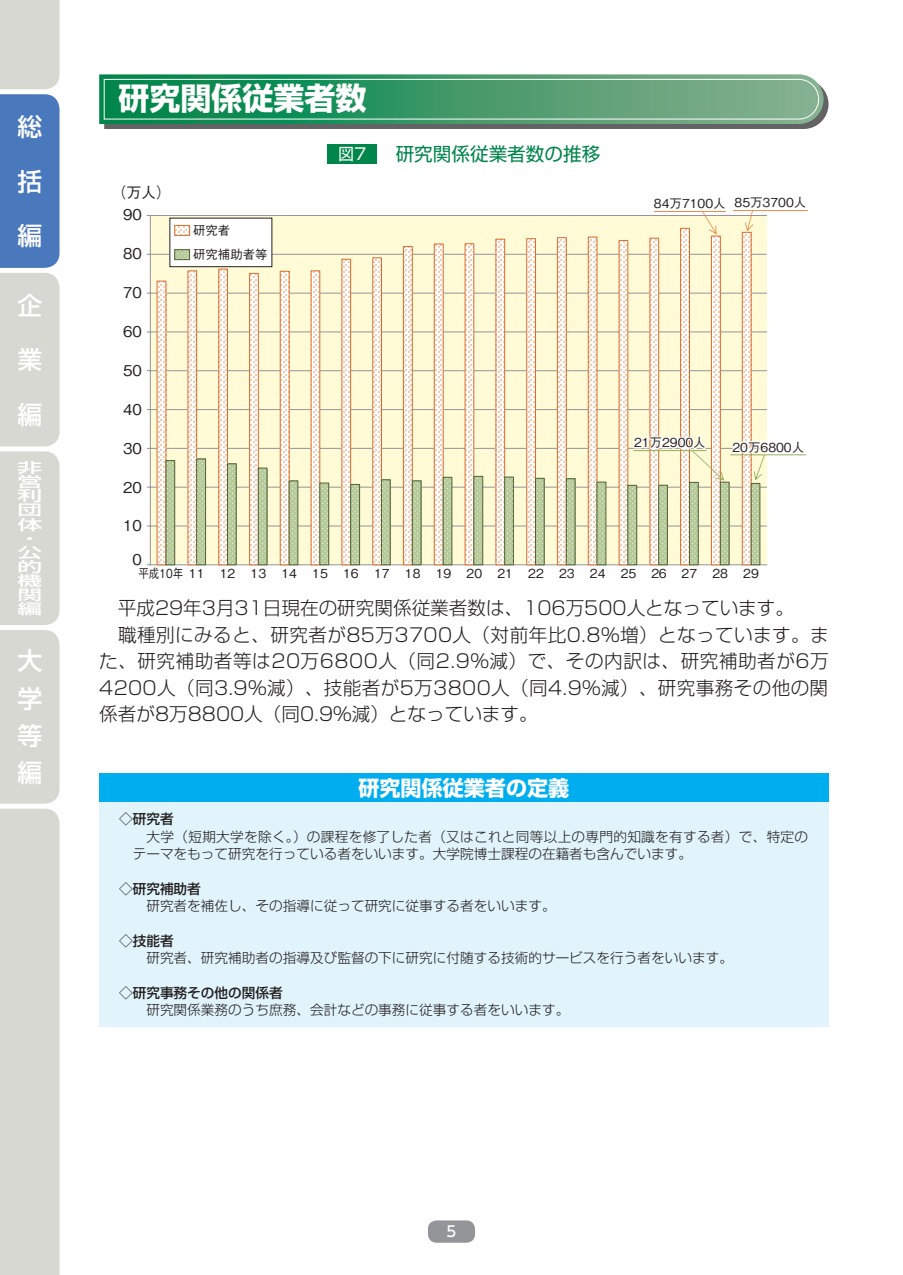
<style>
.page{position:relative;width:903px;height:1275px;background:#fff}
.page>*{position:absolute;margin:0;border:0;box-sizing:border-box;transform-origin:0 0}
.t1{font:700 30.97px "Shin Go Pro";color:#fff}
.t2{font:500 24.85px "Shin Go Pro";color:#fff}
.t3{font:700 21px "Shin Go Pro";color:#fff}
.t4{font:300 18.55px/26.6px "Shin Go Pro";letter-spacing:.02em;color:#231f20}
.t5{font:18.55px "Shin Go Pro";color:#00854a}
.t6{font:500 14.88px "Gothic BBB Pro";color:#231f20}
.t7{font:500 14.88px "UD Shin Go Pro";color:#fff}
.t8{font:500 14.17px "Shin Go Pro";color:#fff;scale:1.75 1}
.t9{font:300 13.65px/17.3px "Shin Go Pro";color:#231f20}
.t10{font:500 13.65px "Shin Go Pro";color:#231f20}
.t11{font:500 12.42px "Gothic BBB Pro";color:#231f20;scale:.85 1}
.t12{font:500 12.42px/23.8px "Gothic BBB Pro";color:#231f20}
.s1{font-size:16.1px;color:#fff}
</style>
<div class="page">
<div style="left:428px;top:1220px;width:47px;height:23px;background:#939598;border-radius:9px"></div>
<div style="left:150px;top:215px;width:617px;height:350px;background:#fffbd6"></div>
<hr style="left:150px;top:526px;width:617px;height:1px;background:#939598">
<hr style="left:150px;top:487px;width:617px;height:1px;background:#939598">
<hr style="left:150px;top:448px;width:617px;height:1px;background:#939598">
<hr style="left:150px;top:409px;width:617px;height:1px;background:#939598">
<hr style="left:150px;top:370px;width:617px;height:1px;background:#939598">
<hr style="left:150px;top:332px;width:617px;height:1px;background:#939598">
<hr style="left:150px;top:293px;width:617px;height:1px;background:#939598">
<hr style="left:150px;top:254px;width:617px;height:1px;background:#939598">
<hr style="left:150px;top:215px;width:617px;height:1px;background:#939598">
<hr style="left:150px;top:215px;width:1px;height:350px;background:#939598">
<hr style="left:150px;top:564px;width:617px;height:1px;background:#939598">
<div style="left:170px;top:218px;width:102px;height:49px;background:#fff"></div>
<div style="left:170px;top:218px;width:102px;height:49px;border:1px solid #231f20"></div>
<svg style="left:174px;top:225px;width:16px;height:11px"></svg>
<svg style="left:174px;top:249px;width:16px;height:11px"></svg>
<svg style="left:99px;top:74px;width:729px;height:55px;background:#4c9971"></svg>
<div style="left:327px;top:144px;width:50px;height:20px;background:#00854a"></div>
<div style="left:99px;top:773px;width:729px;height:29px;background:#00aeef"></div>
<div style="left:99px;top:802px;width:729px;height:225px;background:#e1f4fc"></div>
<svg style="left:157px;top:281px;width:9px;height:284px;background:#f5dbcb"></svg>
<svg style="left:166px;top:460px;width:9px;height:105px"></svg>
<svg style="left:188px;top:271px;width:9px;height:294px;background:#f8ddcd"></svg>
<svg style="left:196px;top:459px;width:10px;height:106px"></svg>
<svg style="left:218px;top:269px;width:10px;height:296px;background:#f6d5c1"></svg>
<svg style="left:227px;top:463px;width:10px;height:102px"></svg>
<svg style="left:249px;top:273px;width:10px;height:292px;background:#f5d5c2"></svg>
<svg style="left:258px;top:468px;width:9px;height:97px"></svg>
<svg style="left:280px;top:271px;width:9px;height:294px;background:#f6ddce"></svg>
<svg style="left:289px;top:481px;width:9px;height:84px"></svg>
<svg style="left:311px;top:270px;width:9px;height:295px;background:#f8dece"></svg>
<svg style="left:319px;top:483px;width:10px;height:82px"></svg>
<svg style="left:341px;top:259px;width:10px;height:306px;background:#f6d7c4"></svg>
<svg style="left:350px;top:484px;width:10px;height:81px"></svg>
<svg style="left:372px;top:257px;width:10px;height:308px;background:#f6d5c1"></svg>
<svg style="left:381px;top:479px;width:10px;height:86px"></svg>
<svg style="left:403px;top:246px;width:10px;height:319px;background:#f5d5c1"></svg>
<svg style="left:412px;top:480px;width:9px;height:85px"></svg>
<svg style="left:434px;top:244px;width:9px;height:321px;background:#f6ddcc"></svg>
<svg style="left:443px;top:477px;width:9px;height:88px"></svg>
<svg style="left:465px;top:243px;width:9px;height:322px;background:#f8dece"></svg>
<svg style="left:475px;top:478px;width:6px;height:85px"></svg>
<div style="left:473px;top:476px;width:10px;height:89px;border:1px solid #526033"></div>
<svg style="left:495px;top:239px;width:10px;height:326px;background:#f6d8c6"></svg>
<svg style="left:504px;top:477px;width:10px;height:88px"></svg>
<svg style="left:526px;top:238px;width:10px;height:327px;background:#f6d6c3"></svg>
<svg style="left:535px;top:478px;width:10px;height:87px"></svg>
<svg style="left:557px;top:237px;width:10px;height:328px;background:#f5d5c1"></svg>
<svg style="left:566px;top:478px;width:9px;height:87px"></svg>
<svg style="left:588px;top:237px;width:9px;height:328px;background:#f4d9c7"></svg>
<svg style="left:597px;top:482px;width:9px;height:83px"></svg>
<svg style="left:619px;top:240px;width:9px;height:325px;background:#f8dccb"></svg>
<svg style="left:627px;top:485px;width:10px;height:80px"></svg>
<svg style="left:649px;top:238px;width:10px;height:327px;background:#f6d8c6"></svg>
<svg style="left:658px;top:485px;width:10px;height:80px"></svg>
<svg style="left:680px;top:228px;width:10px;height:337px;background:#f6d7c4"></svg>
<svg style="left:689px;top:482px;width:9px;height:83px"></svg>
<svg style="left:742px;top:232px;width:9px;height:333px;background:#f6dccb"></svg>
<svg style="left:751px;top:483px;width:9px;height:82px"></svg>
<svg style="left:711px;top:236px;width:10px;height:329px;background:#f5d7c4"></svg>
<svg style="left:720px;top:482px;width:9px;height:83px"></svg>
<hr style="left:733px;top:210px;width:74px;height:1px;background:#ee8b4e">
<hr style="left:654px;top:211px;width:71px;height:1px;background:#ee8b4e">
<svg style="left:702px;top:212px;width:14px;height:22px"></svg>
<svg style="left:730px;top:438px;width:77px;height:42px"></svg>
<svg style="left:631px;top:433px;width:93px;height:47px"></svg>
<svg style="left:745px;top:211px;width:8px;height:20px"></svg>
<svg style="left:0;top:0;width:60px;height:1275px;background:#c5cccf"></svg>
<h2 class="t2" style="left:17px;top:106px;width:26px">総</h2>
<h2 class="t2" style="left:17px;top:161px;width:26px">括</h2>
<h2 class="t2" style="left:17px;top:215px;width:26px">編</h2>
<h2 class="t2" style="left:17px;top:285px;width:26px">企</h2>
<h2 class="t2" style="left:17px;top:339px;width:26px">業</h2>
<h2 class="t2" style="left:17px;top:394px;width:26px">編</h2>
<p class="t8" style="left:17px;top:456px;width:16px">非</p>
<p class="t8" style="left:17px;top:470px;width:16px">営</p>
<p class="t8" style="left:17px;top:484px;width:16px">利</p>
<p class="t8" style="left:17px;top:498px;width:16px">団</p>
<p class="t8" style="left:17px;top:512px;width:16px">体</p>
<p class="t8" style="left:17px;top:527px;width:16px">・</p>
<p class="t8" style="left:17px;top:541px;width:16px">公</p>
<p class="t8" style="left:17px;top:555px;width:16px">的</p>
<p class="t8" style="left:17px;top:569px;width:16px">機</p>
<p class="t8" style="left:17px;top:583px;width:16px">関</p>
<p class="t8" style="left:17px;top:597px;width:16px">編</p>
<h2 class="t2" style="left:17px;top:641px;width:26px">大</h2>
<h2 class="t2" style="left:17px;top:678px;width:26px">学</h2>
<h2 class="t2" style="left:17px;top:715px;width:26px">等</h2>
<h2 class="t2" style="left:17px;top:752px;width:26px">編</h2>
<h1 class="t1" style="left:118px;top:74px;width:250px">研究関係従業者数</h1>
<h3 class="t5" style="left:338px;top:139px;width:264px"><span class="s1">図7</span> 　研究関係従業者数の推移</h3>
<p class="t6" style="left:112px;top:181px;width:61px">（万人）</p>
<p class="t6" style="left:123px;top:203px;width:20px">90</p>
<p class="t6" style="left:123px;top:242px;width:20px">80</p>
<p class="t6" style="left:123px;top:281px;width:20px">70</p>
<p class="t6" style="left:123px;top:319px;width:20px">60</p>
<p class="t6" style="left:123px;top:358px;width:20px">50</p>
<p class="t6" style="left:123px;top:397px;width:20px">40</p>
<p class="t6" style="left:123px;top:436px;width:20px">30</p>
<p class="t6" style="left:123px;top:475px;width:20px">20</p>
<p class="t6" style="left:123px;top:514px;width:20px">10</p>
<p class="t12" style="left:193px;top:217px;width:76px">研究者<br>研究補助者等</p>
<p class="t12" style="left:654px;top:189px;width:154px">84万7100人 85万3700人</p>
<p class="t12" style="left:634px;top:429px;width:73px">21万2900人</p>
<p class="t12" style="left:732px;top:434px;width:73px">20万6800人</p>
<p class="t6" style="left:132px;top:548px;width:11px">0</p>
<p class="t11" style="left:138px;top:563px;width:731px">平成10年 11 12 13 14 15 16 17 18 19 20 21 22 23 24 25 26 27 28 29</p>
<h3 class="t4" style="left:99px;top:592px;width:731px">　平成29年3月31日現在の研究関係従業者数は、106万500人となっています。<br>　職種別にみると、研究者が85万3700人（対前年比0.8％増）となっています。また、研究補助者等は20万6800人（同2.9％減）で、その内訳は、研究補助者が6万4200人（同3.9％減）、技能者が5万3800人（同4.9％減）、研究事務その他の関係者が8万8800人（同0.9％減）となっています。</h3>
<h3 class="t3" style="left:358px;top:771px;width:212px">研究関係従業者の定義</h3>
<p class="t10" style="left:119px;top:808px;width:56px">◇研究者</p>
<p class="t9" style="left:133px;top:826px;width:677px">　大学（短期大学を除く。）の課程を修了した者（又はこれと同等以上の専門的知識を有する者）で、特定のテーマをもって研究を行っている者をいいます。大学院博士課程の在籍者も含んでいます。</p>
<p class="t10" style="left:119px;top:877px;width:83px">◇研究補助者</p>
<p class="t9" style="left:133px;top:896px;width:424px">　研究者を補佐し、その指導に従って研究に従事する者をいいます。</p>
<p class="t10" style="left:119px;top:929px;width:56px">◇技能者</p>
<p class="t9" style="left:133px;top:948px;width:602px">　研究者、研究補助者の指導及び監督の下に研究に付随する技術的サービスを行う者をいいます。</p>
<p class="t10" style="left:119px;top:982px;width:165px">◇研究事務その他の関係者</p>
<p class="t9" style="left:133px;top:1000px;width:438px">　研究関係業務のうち庶務、会計などの事務に従事する者をいいます。</p>
<p class="t7" style="left:447px;top:1219px;width:11px">5</p>
</div>
